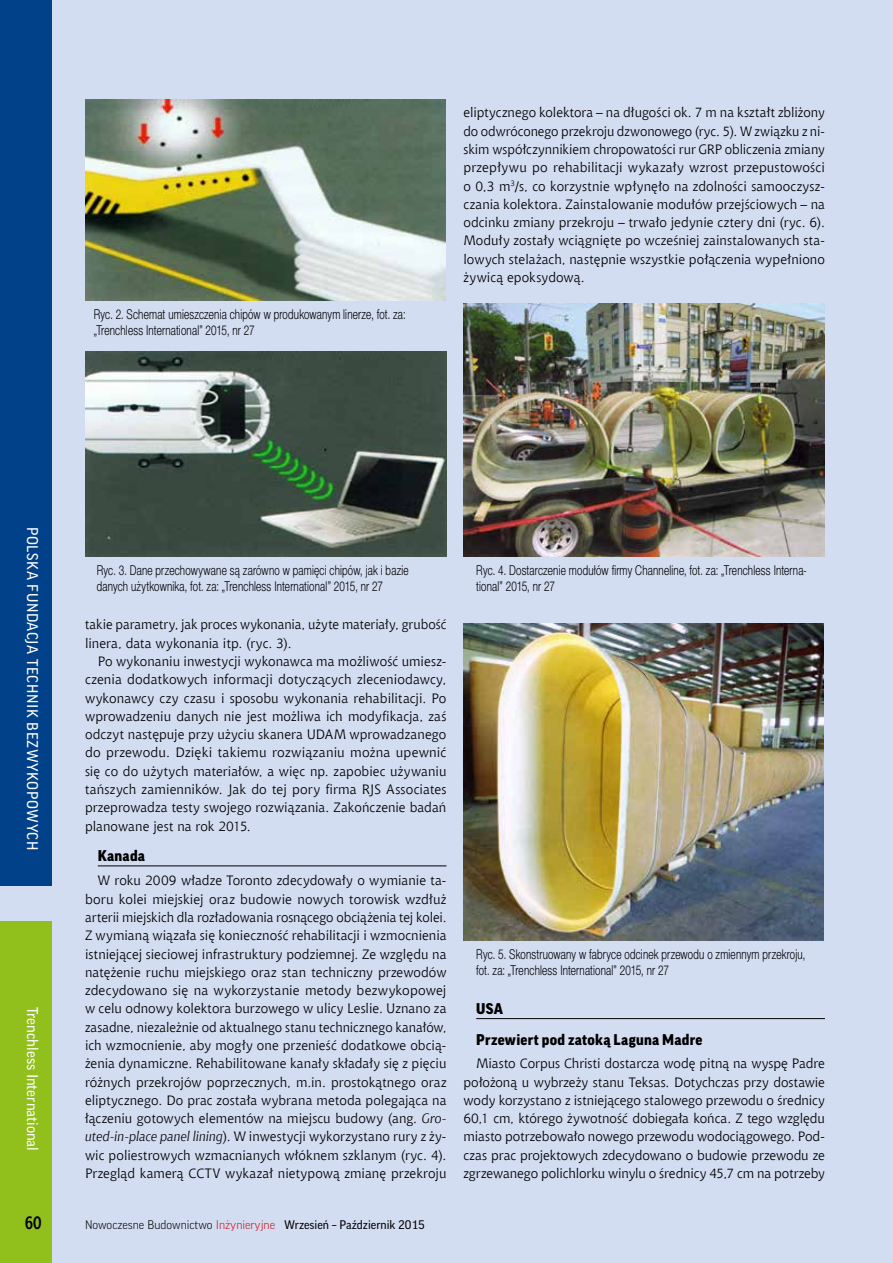
<style>
.page{position:relative;width:893px;height:1263px;background:#d3ddf2}
.page>*{position:absolute;margin:0;border:0;box-sizing:border-box;transform-origin:0 0}
.t1{font:700 18px "Aerton Cnd EFN";color:#000}
.t2{font:900 15px/30.8px "Good Pro";letter-spacing:.02em;color:#000}
.t3{font:15px "Good Pro";letter-spacing:.04em;color:#fff}
.t4{font:15px "Good Pro";color:#fff}
.t5{font:13.5px/18.3px "Chianti EU";letter-spacing:.005em;color:#000;text-align:justify}
.t6{font:13.5px/16.2px "Switzer Cnd EFN Light";letter-spacing:.015em;color:#000;scale:.9 1}
.t7{font:12px "Good Pro";color:#000}
.s1{font-style:italic}
.s2{font-weight:300}
.s3{font-weight:300;color:#cd1316}
</style>
<div class="page">
<div style="left:0;top:0;width:51px;height:885px;background:#004189"></div>
<div style="left:0;top:922px;width:51px;height:341px;background:#91c01d"></div>
<hr style="left:98px;top:865px;width:348px;height:1px;background:#000">
<hr style="left:476px;top:1018px;width:349px;height:1px;background:#000">
<img style="left:463px;top:304px;width:362px;height:253px">
<img style="left:463px;top:624px;width:361px;height:316px">
<img style="left:85px;top:99px;width:361px;height:201px">
<img style="left:85px;top:351px;width:362px;height:205px">
<p class="t6" style="left:94px;top:306px;width:348px">Ryc. 2. Schemat umieszczenia chipów w produkowanym linerze, fot. za: „Trenchless International” 2015, nr 27</p>
<p class="t5" style="left:463px;top:103px;width:363px">eliptycznego kolektora – na długości ok. 7 m na kształt zbliżony do odwróconego przekroju dzwonowego (ryc. 5). W związku z ni&shy;skim współczynnikiem chropowatości rur GRP obliczenia zmiany przepływu po rehabilitacji wykazały wzrost przepustowości o 0,3 m<sup>3</sup>/s, co korzystnie wpłynęło na zdolności samooczysz&shy;czania kolektora. Zainstalowanie modułów przejściowych – na odcinku zmiany przekroju – trwało jedynie cztery dni (ryc. 6).<br>Moduły zostały wciągnięte po wcześniej zainstalowanych sta&shy;lowych stelażach, następnie wszystkie połączenia wypełniono żywicą epoksydową.</p>
<p class="t3" style="left:41px;top:527px;width:325px;rotate:90deg">POLSKA FUNDACJA TECHNIK BEZWYKOPOWYCH</p>
<p class="t4" style="left:41px;top:1007px;width:146px;rotate:90deg">Trenchless International</p>
<h1 class="t1" style="left:25px;top:1212px;width:18px">60</h1>
<p class="t6" style="left:97px;top:562px;width:348px">Ryc. 3. Dane przechowywane są zarówno w pamięci chipów, jak i bazie danych użytkownika, fot. za: „Trenchless International” 2015, nr 27</p>
<p class="t5" style="left:85px;top:615px;width:363px">takie parametry, jak proces wykonania, użyte materiały, grubość linera, data wykonania itp. (ryc. 3).</p>
<p class="t5" style="left:85px;top:652px;width:363px;text-indent:13px">Po wykonaniu inwestycji wykonawca ma możliwość umiesz&shy;czenia dodatkowych informacji dotyczących zleceniodawcy, wykonawcy czy czasu i sposobu wykonania rehabilitacji. Po wprowadzeniu danych nie jest możliwa ich modyfikacja, zaś odczyt następuje przy użyciu skanera UDAM wprowadzanego do przewodu. Dzięki takiemu rozwiązaniu można upewnić się co do użytych materiałów, a więc np. zapobiec używaniu tańszych zamienników. Jak do tej pory firma RJS Associates przeprowadza testy swojego rozwiązania. Zakończenie badań planowane jest na rok 2015.</p>
<p class="t2" style="left:98px;top:840px;width:49px">Kanada</p>
<p class="t5" style="left:85px;top:871px;width:363px;text-indent:13px">W roku 2009 władze Toronto zdecydowały o wymianie ta&shy;boru kolei miejskiej oraz budowie nowych torowisk wzdłuż arterii miejskich dla rozładowania rosnącego obciążenia tej kolei.<br>Z wymianą wiązała się konieczność rehabilitacji i wzmocnienia istniejącej sieciowej infrastruktury podziemnej. Ze względu na natężenie ruchu miejskiego oraz stan techniczny przewodów zdecydowano się na wykorzystanie metody bezwykopowej w celu odnowy kolektora burzowego w ulicy Leslie. Uznano za zasadne, niezależnie od aktualnego stanu technicznego kanałów, ich wzmocnienie, aby mogły one przenieść dodatkowe obcią&shy;żenia dynamiczne. Rehabilitowane kanały składały się z pięciu różnych przekrojów poprzecznych, m.in. prostokątnego oraz eliptycznego. Do prac została wybrana metoda polegająca na łączeniu gotowych elementów na miejscu budowy (ang. <span class="s1">Gro&shy;uted-in-place panel lining</span>). W inwestycji wykorzystano rury z ży&shy;wic poliestrowych wzmacnianych włóknem szklanym (ryc. 4).<br>Przegląd kamerą CCTV wykazał nietypową zmianę przekroju</p>
<p class="t7" style="left:85px;top:1218px;width:341px"><span class="s2">Nowoczesne Budownictwo</span> <span class="s3">Inżynieryjne</span> Wrzesień – Październik 2015</p>
<p class="t6" style="left:476px;top:562px;width:369px">Ryc. 4. Dostarczenie modułów firmy Channeline, fot. za: „Trenchless Interna&shy;tional” 2015, nr 27</p>
<p class="t6" style="left:476px;top:946px;width:367px">Ryc. 5. Skonstruowany w fabryce odcinek przewodu o zmiennym przekroju, fot. za: „Trenchless International” 2015, nr 27</p>
<p class="t2" style="left:476px;top:993px;width:228px">USA<br>Przewiert pod zatoką Laguna Madre</p>
<p class="t5" style="left:463px;top:1054px;width:363px;text-indent:13px">Miasto Corpus Christi dostarcza wodę pitną na wyspę Padre położoną u wybrzeży stanu Teksas. Dotychczas przy dostawie wody korzystano z istniejącego stalowego przewodu o średnicy 60,1 cm, którego żywotność dobiegała końca. Z tego względu miasto potrzebowało nowego przewodu wodociągowego. Pod&shy;czas prac projektowych zdecydowano o budowie przewodu ze zgrzewanego polichlorku winylu o średnicy 45,7 cm na potrzeby</p>
</div>
